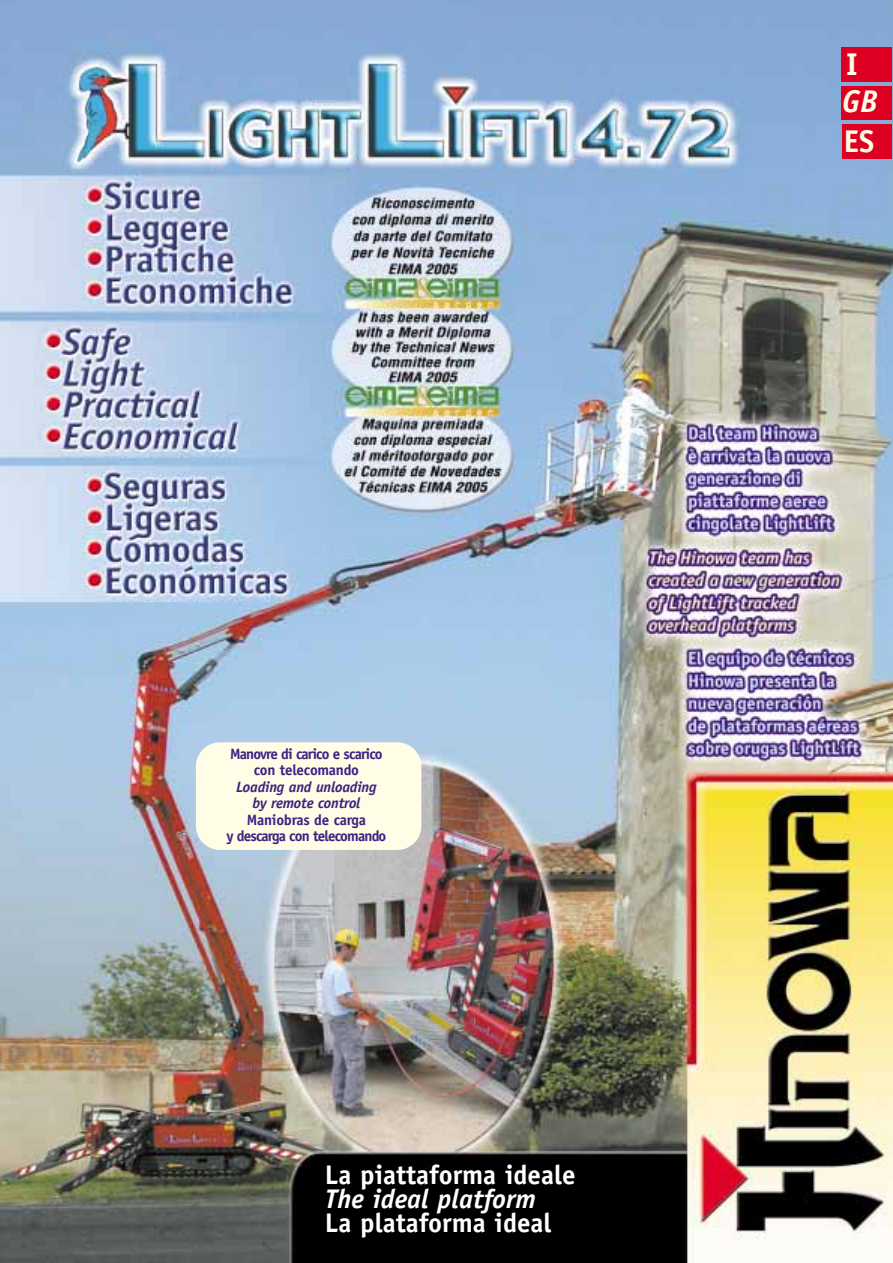
<style>
.page{position:relative;width:893px;height:1263px;background:#fff}
.page>*{position:absolute;margin:0;border:0;box-sizing:border-box;transform-origin:0 0}
.t1{font:700 31.5px "Officina Sans";color:#fffde5}
.t2{font:italic 700 31.5px "Officina Sans";color:#fffde5}
.t3{font:700 27px "Officina Sans";color:#fff}
.t4{font:italic 700 27px "Officina Sans";color:#fff}
.t5{font:700 15px/16.5px "Officina Sans";letter-spacing:-.055em;color:#3b2382;text-align:center}
.t6{font:italic 700 15px/16.5px "Officina Sans";letter-spacing:-.015em;color:#3b2382;text-align:center}
</style>
<div class="page">
<img style="left:0;top:0;width:892px;height:1263px">
<div style="left:841px;top:48px;width:51px;height:34px;background:#de0023"></div>
<div style="left:841px;top:87px;width:51px;height:33px;background:#de0023"></div>
<div style="left:842px;top:124px;width:50px;height:34px;background:#de0023"></div>
<div style="left:196px;top:742px;width:225px;height:108px;background:#fffde5;border-radius:24px"></div>
<p class="t5" style="left:230px;top:747px;width:154px">Manovre di carico e scarico con telecomando</p>
<p class="t6" style="left:236px;top:780px;width:142px">Loading and unloading by remote control</p>
<p class="t5" style="left:226px;top:813px;width:161px">Maniobras de carga<br>y descarga con telecomando</p>
<h2 class="t3" style="left:325px;top:1164px;width:252px">La piattaforma ideale</h2>
<h2 class="t4" style="left:325px;top:1188px;width:213px">The ideal platform</h2>
<h2 class="t3" style="left:325px;top:1212px;width:228px">La plataforma ideal</h2>
<h1 class="t1" style="left:846px;top:53px;width:13px">I</h1>
<h1 class="t2" style="left:842px;top:89px;width:37px">GB</h1>
<h1 class="t1" style="left:843px;top:129px;width:32px">ES</h1>
</div>
